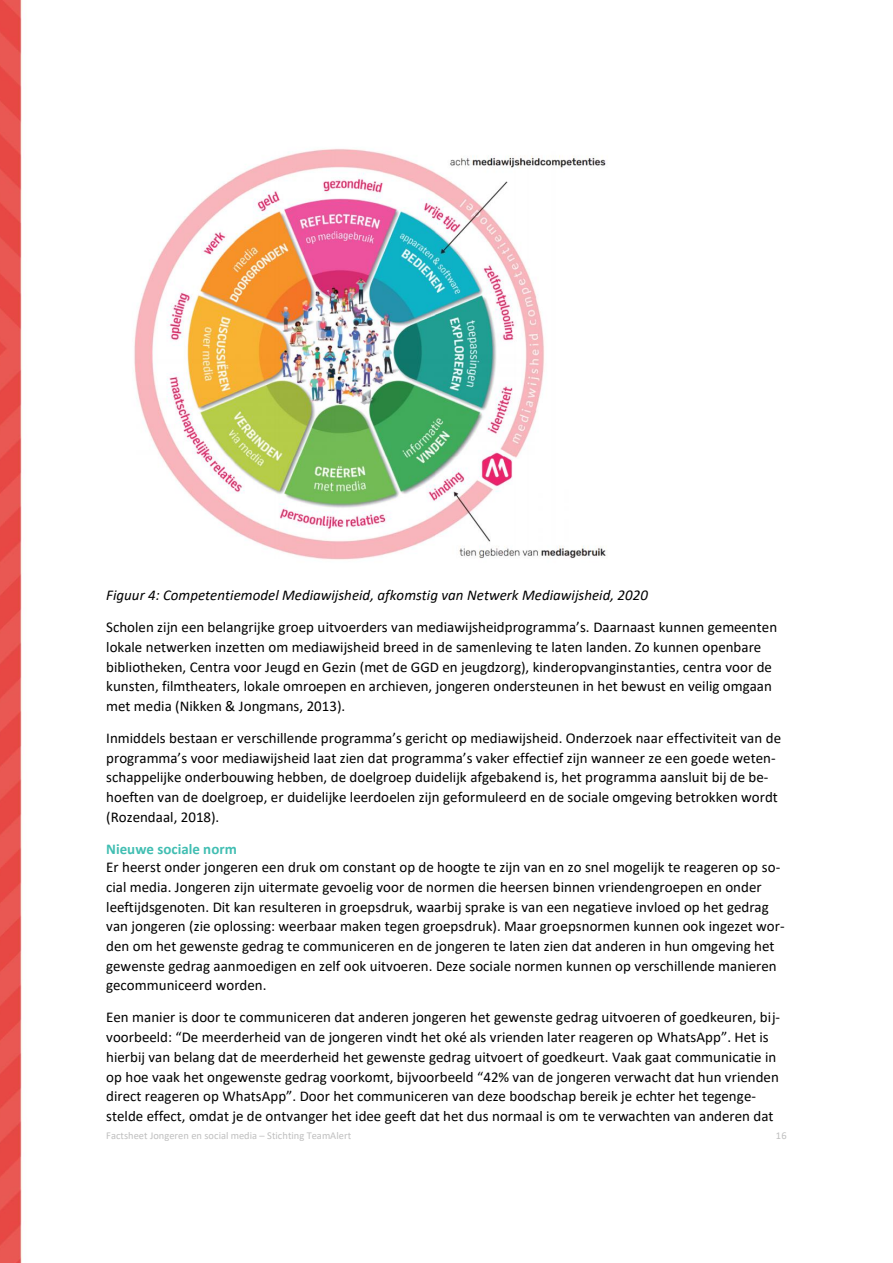
<style>
.page{position:relative;width:893px;height:1263px;background:#fff}
.page>*{position:absolute;margin:0;border:0;box-sizing:border-box;transform-origin:0 0}
.t1{font:15px/19.8px "Calibri";color:#000}
.t2{font:italic 15px "Calibri";color:#000}
.t3{font:700 15px "Calibri";color:#41beb2}
.t4{font:10.5px "Calibri";letter-spacing:.005em;color:#bfbfbf}
</style>
<div class="page">
<img style="left:0;top:0;width:22px;height:1263px">
<img style="left:134px;top:149px;width:472px;height:411px">
<p class="t2" style="left:106px;top:589px;width:543px">Figuur 4: Competentiemodel Mediawijsheid, afkomstig van Netwerk Mediawijsheid, 2020</p>
<p class="t1" style="left:106px;top:618px;width:672px">Scholen zijn een belangrijke groep uitvoerders van mediawijsheidprogramma’s. Daarnaast kunnen gemeenten lokale netwerken inzetten om mediawijsheid breed in de samenleving te laten landen. Zo kunnen openbare bibliotheken, Centra voor Jeugd en Gezin (met de GGD en jeugdzorg), kinderopvanginstanties, centra voor de kunsten, filmtheaters, lokale omroepen en archieven, jongeren ondersteunen in het bewust en veilig omgaan met media (Nikken &amp; Jongmans, 2013).</p>
<p class="t1" style="left:106px;top:729px;width:676px">Inmiddels bestaan er verschillende programma’s gericht op mediawijsheid. Onderzoek naar effectiviteit van de programma’s voor mediawijsheid laat zien dat programma’s vaker effectief zijn wanneer ze een goede weten&shy;schappelijke onderbouwing hebben, de doelgroep duidelijk afgebakend is, het programma aansluit bij de be&shy;hoeften van de doelgroep, er duidelijke leerdoelen zijn geformuleerd en de sociale omgeving betrokken wordt (Rozendaal, 2018).</p>
<h2 class="t3" style="left:106px;top:842px;width:132px">Nieuwe sociale norm</h2>
<p class="t1" style="left:106px;top:858px;width:680px">Er heerst onder jongeren een druk om constant op de hoogte te zijn van en zo snel mogelijk te reageren op so&shy;cial media. Jongeren zijn uitermate gevoelig voor de normen die heersen binnen vriendengroepen en onder leeftijdsgenoten. Dit kan resulteren in groepsdruk, waarbij sprake is van een negatieve invloed op het gedrag van jongeren (zie oplossing: weerbaar maken tegen groepsdruk). Maar groepsnormen kunnen ook ingezet wor&shy;den om het gewenste gedrag te communiceren en de jongeren te laten zien dat anderen in hun omgeving het gewenste gedrag aanmoedigen en zelf ook uitvoeren. Deze sociale normen kunnen op verschillende manieren gecommuniceerd worden.</p>
<p class="t1" style="left:106px;top:1009px;width:675px">Een manier is door te communiceren dat anderen jongeren het gewenste gedrag uitvoeren of goedkeuren, bij&shy;voorbeeld: “De meerderheid van de jongeren vindt het oké als vrienden later reageren op WhatsApp”. Het is hierbij van belang dat de meerderheid het gewenste gedrag uitvoert of goedkeurt. Vaak gaat communicatie in op hoe vaak het ongewenste gedrag voorkomt, bijvoorbeeld “42% van de jongeren verwacht dat hun vrienden direct reageren op WhatsApp”. Door het communiceren van deze boodschap bereik je echter het tegenge&shy;stelde effect, omdat je de ontvanger het idee geeft dat het dus normaal is om te verwachten van anderen dat</p>
<p class="t4" style="left:106px;top:1131px;width:247px">Factsheet Jongeren en social media – Stichting TeamAlert</p>
<p class="t4" style="left:776px;top:1131px;width:12px">16</p>
</div>
